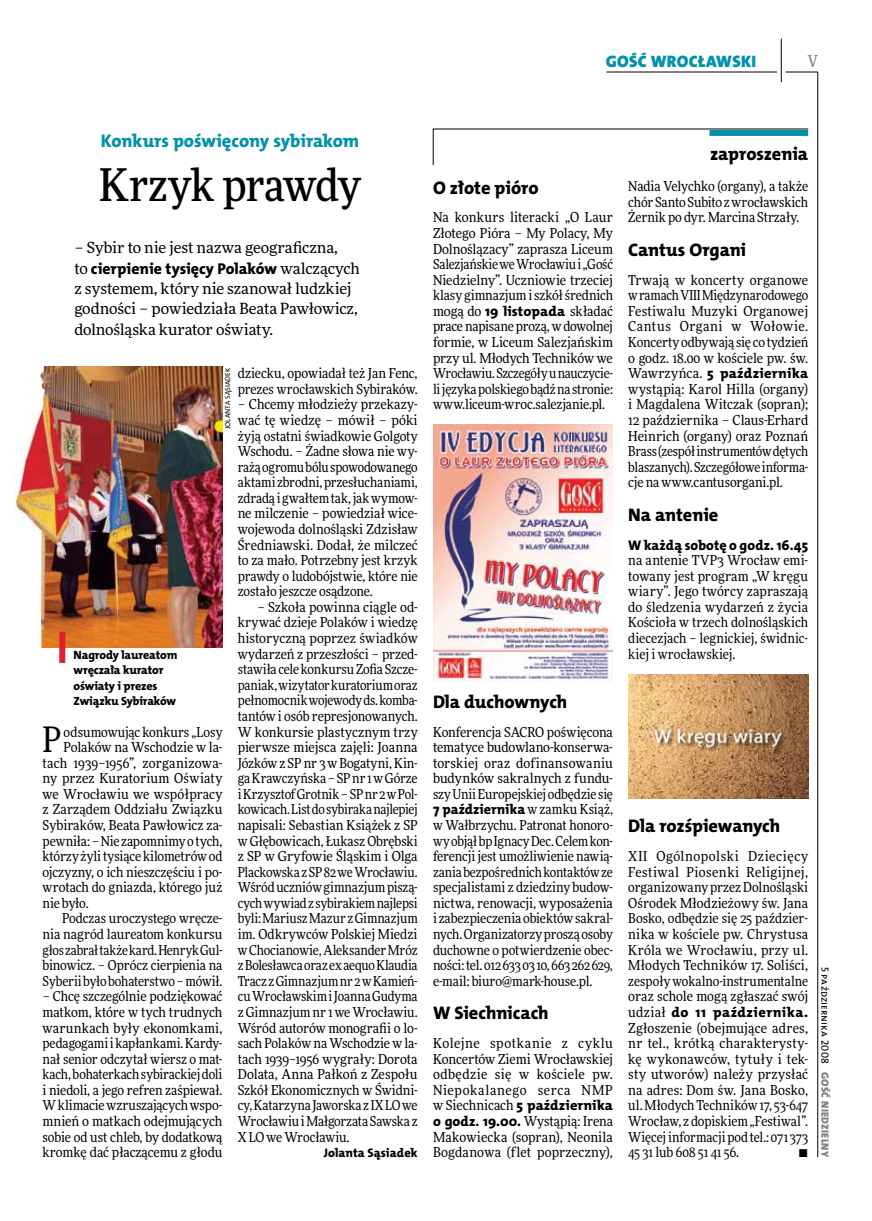
<style>
.page{position:relative;width:872px;height:1221px;background:#fff}
.page>*{position:absolute;margin:0;border:0;box-sizing:border-box;transform-origin:0 0}
.t1{font:500 45px "Freeday Narrow";letter-spacing:-.015em;color:#000}
.t2{font:35.25px "Freeday Narrow News";color:#000}
.t3{font:18.3px "The Mix HP8 Ex Bld";color:#000}
.t4{font:18.3px "The Mix HP8 Ex Bld";color:#0093aa}
.t5{font:16.65px "The Mix HP9 Blk";letter-spacing:.02em;color:#0093aa}
.t6{font:500 16.5px "Freeday Narrow";color:#858486;scale:.9 1}
.t7{font:15.75px "The Mix HP8 Ex Bld";color:#000}
.t8{font:15.45px/20.4px "Freeday News";letter-spacing:-.005em;color:#000}
.t9{font:13.95px "The Mix HP8 Ex Bld";letter-spacing:.01em;color:#000}
.t10{font:13.95px "The Mix HP8 Ex Bld";letter-spacing:.03em;color:#000}
.t11{font:13.8px/15.6px "Freeday Narrow News";letter-spacing:-.005em;color:#000;text-align:justify}
.t12{font:13.8px "Freeday Narrow News";letter-spacing:.015em;color:#000}
.t13{font:12.45px "The Mix HP8 Ex Bld";letter-spacing:.01em;color:#000}
.t14{font:12px/15.6px "The Mix HP8 Ex Bld";letter-spacing:-.01em;color:#000}
.t15{font:10.5px "The Mix HP5 Plain";letter-spacing:.01em;color:#000}
.t16{font:10.5px "The Mix HP9 Blk";letter-spacing:.025em;color:#858486}
.t17{font:7.2px "The Mix HP5 Plain";letter-spacing:.015em;color:#000}
.s1{font-family:"Freeday News";font-size:15.45px}
.s2{font-family:"The Mix HP8 Ex Bld";font-size:13.95px}
.s3{font-family:"Freeday Narrow News";font-size:13.8px}
</style>
<div class="page">
<hr style="left:817px;top:72px;width:1px;height:1084px;background:#000">
<hr style="left:781px;top:39px;width:1px;height:43px;background:#000">
<hr style="left:785px;top:72px;width:32px;height:1px;background:#000">
<hr style="left:606px;top:72px;width:171px;height:1px;background:#000">
<svg style="left:433px;top:129px;width:375px;height:36px"></svg>
<div style="left:709px;top:130px;width:99px;height:6px;background:#0093aa"></div>
<img style="left:15px;top:367px;width:207px;height:280px">
<div style="left:59px;top:631px;width:6px;height:32px;background:#df1f2a"></div>
<img style="left:628px;top:674px;width:180px;height:124px">
<img style="left:433px;top:425px;width:180px;height:256px">
<p class="t5" style="left:605px;top:50px;width:152px">GOŚĆ WROCŁAWSKI</p>
<p class="t6" style="left:807px;top:50px;width:13px">V</p>
<h3 class="t4" style="left:101px;top:129px;width:260px">Konkurs poświęcony sybirakom</h3>
<h1 class="t1" style="left:99px;top:157px;width:263px">Krzyk prawdy</h1>
<p class="t8" style="left:74px;top:237px;width:265px">– Sybir to nie jest nazwa geograficzna,</p>
<p class="t7" style="left:74px;top:258px;width:287px"><span class="s1">to</span> cierpienie tysięcy Polaków <span class="s1">walczących</span></p>
<p class="t8" style="left:74px;top:278px;width:285px">z systemem, który nie szanował ludzkiej godności – powiedziała Beata Pawłowicz, dolnośląska kurator oświaty.</p>
<p class="t17" style="left:223px;top:429px;width:63px;rotate:-90deg">Jolanta Sąsiadek</p>
<p class="t11" style="left:238px;top:365px;width:181px">dziecku, opowiadał też Jan Fenc, prezes wrocławskich Sybiraków.</p>
<p class="t11" style="left:238px;top:396px;width:181px">– Chcemy młodzieży przekazy&shy;wać tę wiedzę – mówił – póki żyją ostatni świadkowie Golgoty Wschodu. – Żadne słowa nie wy&shy;rażą ogromu bólu spowodowanego aktami zbrodni, przesłuchaniami, zdradą igwałtem tak, jak wymow&shy;ne milczenie – powiedział wice&shy;wojewoda dolnośląski Zdzisław Średniawski. Dodał, że milczeć to za mało. Potrzebny jest krzyk prawdy o ludobójstwie, które nie zostało jeszcze osądzone.</p>
<p class="t11" style="left:238px;top:599px;width:181px;text-indent:20px">– Szkoła powinna ciągle od&shy;krywać dzieje Polaków i wiedzę historyczną poprzez świadków wydarzeń z przeszłości – przed&shy;stawiła cele konkursu Zofia Szcze&shy;paniak, wizytator kuratorium oraz pełnomocnik wojewody ds. komba&shy;tantów i osób represjonowanych.<br>W konkursie plastycznym trzy pierwsze miejsca zajęli: Joanna Józków z SP nr 3 w Bogatyni, Kin&shy;ga Krawczyńska – SP nr 1 wGórze iKrzysztof Grotnik – SP nr 2 wPol&shy;kowicach. List do sybiraka najlepiej napisali: Sebastian Książek z SP w Głębowicach, Łukasz Obrębski z SP w Gryfowie Śląskim i Olga Plackowska z SP 82 we Wrocławiu.<br>Wśród uczniów gimnazjum piszą&shy;cych wywiad z sybirakiem najlepsi byli: Mariusz Mazur zGimnazjum im. Odkrywców Polskiej Miedzi wChocianowie, Aleksander Mróz zBolesławca oraz ex aequo Klaudia Tracz z Gimnazjum nr 2 wKamień&shy;cu Wrocławskim iJoanna Gudyma z Gimnazjum nr 1 we Wrocławiu.<br>Wśród autorów monografii o lo&shy;sach Polaków na Wschodzie w la&shy;tach 1939–1956 wygrały: Dorota Dolata, Anna Pałkoń z Zespołu Szkół Ekonomicznych w Świdni&shy;cy, Katarzyna Jaworska z IX LO we Wrocławiu iMałgorzata Sawska z X LO we Wrocławiu.</p>
<p class="t13" style="left:324px;top:1144px;width:96px">Jolanta Sąsiadek</p>
<p class="t14" style="left:74px;top:646px;width:105px">Nagrody laureatom wręczała kurator oświaty i prezes<br>Związku Sybiraków</p>
<h2 class="t2" style="left:43px;top:717px;width:21px">P</h2>
<p class="t11" style="left:64px;top:723px;width:160px">odsumowując konkurs „Losy</p>
<p class="t11" style="left:64px;top:739px;width:160px">Polaków na Wschodzie w la-</p>
<p class="t12" style="left:43px;top:754px;width:181px">tach 1939–1956”, zorganizowa-</p>
<p class="t11" style="left:43px;top:770px;width:181px">ny przez Kuratorium Oświaty</p>
<p class="t11" style="left:43px;top:786px;width:181px">we Wrocławiu we współpracy</p>
<p class="t11" style="left:43px;top:801px;width:181px">z Zarządem Oddziału Związku</p>
<p class="t11" style="left:43px;top:817px;width:181px">Sybiraków, Beata Pawłowicz za-</p>
<p class="t11" style="left:43px;top:832px;width:181px">pewniła: – Nie zapomnimy o tych,</p>
<p class="t11" style="left:43px;top:848px;width:181px">którzy żyli tysiące kilometrów od</p>
<p class="t11" style="left:43px;top:863px;width:181px">ojczyzny, o ich nieszczęściu i po-</p>
<p class="t11" style="left:43px;top:879px;width:181px">wrotach do gniazda, którego już</p>
<p class="t11" style="left:43px;top:895px;width:48px">nie było.</p>
<p class="t11" style="left:62px;top:910px;width:162px">Podczas uroczystego wręcze-</p>
<p class="t11" style="left:43px;top:926px;width:181px">nia nagród laureatom konkursu</p>
<p class="t11" style="left:43px;top:941px;width:181px">głos zabrał także kard. Henryk Gul-</p>
<p class="t11" style="left:43px;top:957px;width:181px">binowicz. – Oprócz cierpienia na</p>
<p class="t11" style="left:43px;top:972px;width:181px">Syberii było bohaterstwo – mówił.</p>
<p class="t11" style="left:43px;top:988px;width:181px">– Chcę szczególnie podziękować matkom, które w tych trudnych warunkach były ekonomkami, pedagogami ikapłankami. Kardy&shy;nał senior odczytał wiersz o mat&shy;kach, bohaterkach sybirackiej doli i niedoli, a jego refren zaśpiewał.<br>Wklimacie wzruszających wspo&shy;mnień o matkach odejmujących sobie od ust chleb, by dodatkową kromkę dać płaczącemu z głodu</p>
<h3 class="t3" style="left:433px;top:175px;width:107px">O złote pióro</h3>
<p class="t11" style="left:433px;top:209px;width:181px">Na konkurs literacki „O Laur Złotego Pióra – My Polacy, My Dolnoślązacy” zaprasza Liceum Salezjańskie we Wrocławiu i„Gość Niedzielny”. Uczniowie trzeciej klasy gimnazjum iszkół średnich mogą do <span class="s2">19 listopada</span> składać prace napisane prozą, w dowolnej formie, w Liceum Salezjańskim przy ul. Młodych Techników we Wrocławiu. Szczegóły unauczycie&shy;li języka polskiego bądź na stronie: www.liceum-wroc.salezjanie.pl.</p>
<h3 class="t3" style="left:433px;top:689px;width:136px">Dla duchownych</h3>
<p class="t11" style="left:433px;top:723px;width:181px">Konferencja SACRO poświęcona tematyce budowlano-konserwa&shy;torskiej oraz dofinansowaniu budynków sakralnych z fundu&shy;szy Unii Europejskiej odbędzie się</p>
<p class="t9" style="left:433px;top:800px;width:181px">7 października <span class="s3">w zamku Książ,</span></p>
<p class="t11" style="left:433px;top:817px;width:181px">w Wałbrzychu. Patronat honoro&shy;wy objął bp Ignacy Dec. Celem kon&shy;ferencji jest umożliwienie nawią&shy;zania bezpośrednich kontaktów ze specjalistami z dziedziny budow&shy;nictwa, renowacji, wyposażenia i zabezpieczenia obiektów sakral&shy;nych. Organizatorzy proszą osoby duchowne o potwierdzenie obec&shy;ności: tel. 012 633 03 10, 663 262 629, e-mail: biuro@mark-house.pl.</p>
<h3 class="t3" style="left:433px;top:1001px;width:117px">W Siechnicach</h3>
<p class="t11" style="left:433px;top:1035px;width:181px">Kolejne spotkanie z cyklu Koncertów Ziemi Wrocławskiej odbędzie się w kościele pw.<br>Niepokalanego serca NMP</p>
<p class="t9" style="left:433px;top:1096px;width:181px"><span class="s3">w Siechnicach</span> 5 października</p>
<p class="t11" style="left:433px;top:1112px;width:181px"><span class="s2">o godz. 19.00.</span> Wystąpią: Irena Makowiecka (sopran), Neonila Bogdanowa (flet poprzeczny),</p>
<h3 class="t3" style="left:710px;top:142px;width:99px">zaproszenia</h3>
<p class="t11" style="left:628px;top:178px;width:181px">Nadia Velychko (organy), a także chór Santo Subito zwrocławskich Żernik po dyr. Marcina Strzały.</p>
<h3 class="t3" style="left:628px;top:238px;width:119px">Cantus Organi</h3>
<p class="t11" style="left:628px;top:272px;width:181px">Trwają w koncerty organowe wramach VIII Międzynarodowego Festiwalu Muzyki Organowej Cantus Organi w Wołowie.<br>Koncerty odbywają się co tydzień o godz. 18.00 w kościele pw. św.</p>
<p class="t9" style="left:628px;top:364px;width:181px"><span class="s3">Wawrzyńca.</span> 5 października</p>
<p class="t11" style="left:628px;top:381px;width:181px">wystąpią: Karol Hilla (organy) i Magdalena Witczak (sopran); 12 października – Claus-Erhard Heinrich (organy) oraz Poznań Brass (zespół instrumentów dętych blaszanych). Szczegółowe informa&shy;cje na www.cantusorgani.pl.</p>
<h3 class="t3" style="left:628px;top:502px;width:92px">Na antenie</h3>
<p class="t9" style="left:628px;top:536px;width:181px">W każdą sobotę o godz. 16.45</p>
<p class="t11" style="left:628px;top:552px;width:181px">na antenie TVP3 Wrocław emi&shy;towany jest program „W kręgu wiary”. Jego twórcy zapraszają do śledzenia wydarzeń z życia Kościoła w trzech dolnośląskich diecezjach – legnickiej, świdnic&shy;kiej i wrocławskiej.</p>
<h3 class="t3" style="left:628px;top:814px;width:153px">Dla rozśpiewanych</h3>
<p class="t11" style="left:628px;top:848px;width:181px">XII Ogólnopolski Dziecięcy Festiwal Piosenki Religijnej, organizowany przez Dolnośląski Ośrodek Młodzieżowy św. Jana Bosko, odbędzie się 25 paździer&shy;nika w kościele pw. Chrystusa Króla we Wrocławiu, przy ul.<br>Młodych Techników 17. Soliści, zespoły wokalno-instrumentalne oraz schole mogą zgłaszać swój</p>
<p class="t10" style="left:628px;top:1003px;width:181px"><span class="s3">udział</span> do 11 października.</p>
<p class="t11" style="left:628px;top:1019px;width:181px">Zgłoszenie (obejmujące adres, nr tel., krótką charakterysty&shy;kę wykonawców, tytuły i tek&shy;sty utworów) należy przysłać na adres: Dom św. Jana Bosko, ul. Młodych Techników 17, 53-647<br>Wrocław, z dopiskiem „Festiwal”.<br>Więcej informacji pod tel.: 071 373<br>45 31 lub 608 51 41 56.</p>
<p class="t11" style="left:798px;top:1144px;width:11px">•</p>
<p class="t15" style="left:832px;top:966px;width:98px;rotate:90deg">5 października 2008</p>
<p class="t16" style="left:832px;top:1071px;width:87px;rotate:90deg">GOŚĆ NIEDZIELNY</p>
</div>
